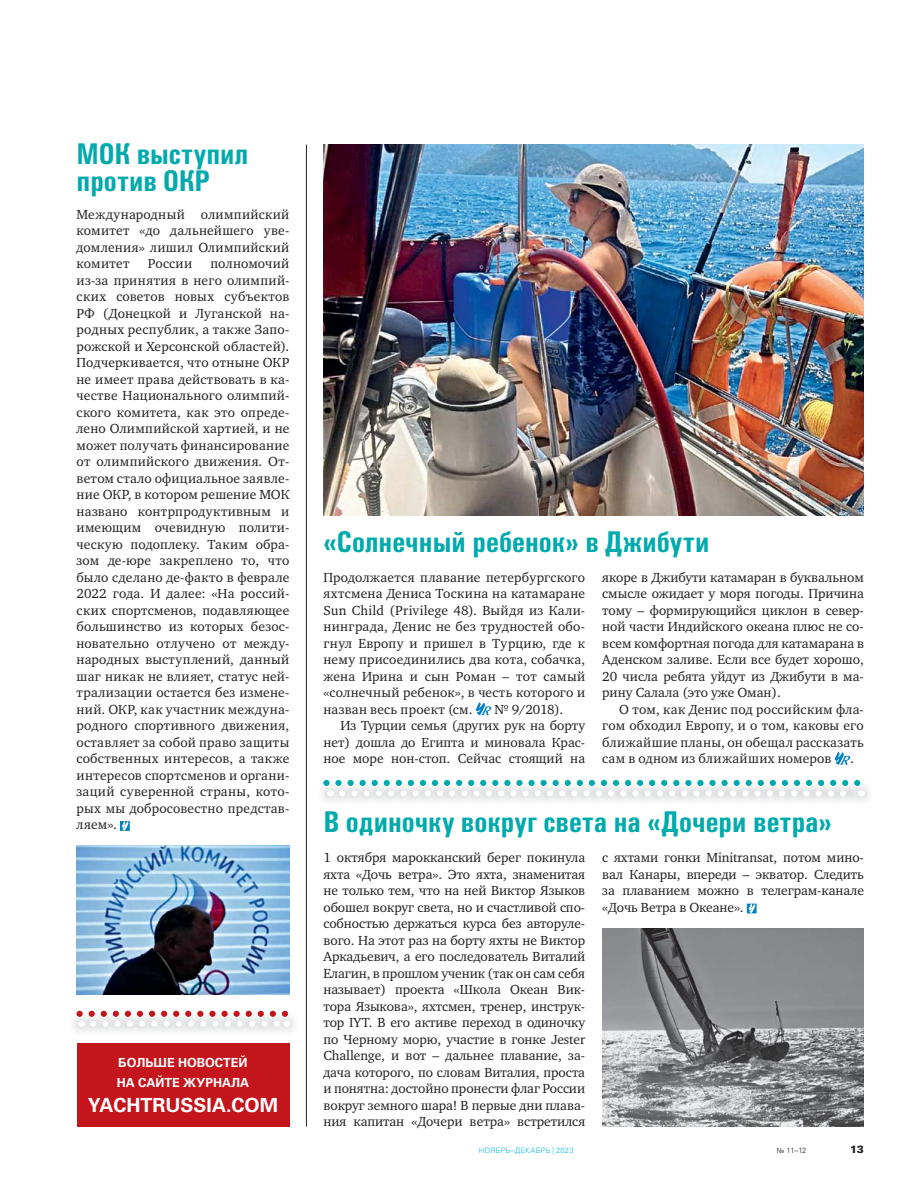
<style>
.page{position:relative;width:915px;height:1191px;background:#fff}
.page>*{position:absolute;margin:0;border:0;box-sizing:border-box;transform-origin:0 0}
.t1{font:700 30px/27px "Univers Cond C";letter-spacing:.01em;color:#00aaad}
.t2{font:700 19.5px "Univers C";color:#fff}
.t3{font:13.5px/16.5px "Charter C";color:#231f20;text-align:justify}
.t4{font:700 12.45px/19.5px "Univers C";color:#fff}
.t5{font:10.5px "Univers Black C";color:#231f20}
.t6{font:7.5px "Univers Light C";letter-spacing:.03em;color:#00b5db}
.t7{font:7.5px "Univers Light C";color:#231f20}
</style>
<div class="page">
<svg style="left:120px;top:821px;width:10px;height:10px"></svg>
<img style="left:323px;top:145px;width:540px;height:371px">
<svg style="left:475px;top:702px;width:16px;height:13px"></svg>
<svg style="left:834px;top:751px;width:16px;height:14px"></svg>
<img style="left:77px;top:846px;width:212px;height:148px">
<hr style="left:306px;top:145px;width:1px;height:981px;background:#231f20">
<svg style="left:746px;top:903px;width:10px;height:10px"></svg>
<svg style="left:323px;top:780px;width:538px;height:16px"></svg>
<img style="left:602px;top:928px;width:261px;height:198px">
<div style="left:77px;top:1043px;width:212px;height:83px;background:#c4151c"></div>
<img style="left:73px;top:1012px;width:221px;height:20px">
<svg style="left:77px;top:1010px;width:211px;height:16px"></svg>
<h1 class="t1" style="left:77px;top:143px;width:173px">МОК выступил против ОКР</h1>
<p class="t3" style="left:77px;top:207px;width:214px">Международный олимпийский комитет «до дальнейшего уве&shy;домления» лишил Олимпийский комитет</p>
<p class="t3" style="left:77px;top:257px;width:214px;text-indent:134px">полномочий из-за принятия в него олимпий&shy;ских советов новых субъектов РФ (Донецкой и Луганской на&shy;родных республик, а также Запо&shy;рожской и Херсонской областей).<br>Подчеркивается, что отныне ОКР не имеет права действовать в ка&shy;честве Национального олимпий&shy;ского комитета, как это опреде&shy;лено Олимпийской хартией, и не может получать финансирование от олимпийского движения. От&shy;ветом стало официальное заявле&shy;ние ОКР, в котором решение МОК названо контрпродуктивным и имеющим очевидную полити&shy;ческую подоплеку. Таким обра&shy;зом де-юре закреплено то, что было сделано де-факто в феврале 2022 года. И далее: «На россий&shy;ских спортсменов, подавляющее большинство из которых безос&shy;новательно отлучено от между&shy;народных выступлений, данный шаг никак не влияет, статус ней&shy;трализации остается без измене&shy;ний. ОКР, как участник междуна&shy;родного спортивного движения, оставляет за собой право защиты собственных интересов, а также интересов спортсменов и органи&shy;заций суверенной страны, кото&shy;рых мы добросовестно представ&shy;ляем».</p>
<p class="t3" style="left:148px;top:257px;width:46px">России</p>
<p class="t4" style="left:117px;top:1053px;width:134px">БОЛЬШЕ НОВОСТЕЙ<br>НА САЙТЕ ЖУРНАЛА</p>
<h2 class="t2" style="left:88px;top:1094px;width:192px">YACHTRUSSIA.COM</h2>
<h1 class="t1" style="left:323px;top:531px;width:387px">«Солнечный ребенок» в Джибути</h1>
<p class="t3" style="left:323px;top:570px;width:263px">Продолжается плавание петербургского яхтсмена Дениса Тоскина на катамаране Sun Child (Privilege 48). Выйдя из Кали&shy;нинграда, Денис не без трудностей обо&shy;гнул Европу и пришел в Турцию, где к нему присоединились два кота, собачка, жена Ирина и сын Роман – тот самый «солнечный ребенок», в честь которого и назван весь проект (см.</p>
<p class="t3" style="left:494px;top:702px;width:70px">№ 9/2018).</p>
<p class="t3" style="left:340px;top:719px;width:246px">Из Турции семья (других рук на борту</p>
<p class="t3" style="left:323px;top:735px;width:263px">нет) дошла до Египта и миновала Крас-</p>
<p class="t3" style="left:323px;top:752px;width:263px">ное море нон-стоп. Сейчас стоящий на</p>
<p class="t3" style="left:602px;top:570px;width:263px">якоре в Джибути катамаран в буквальном смысле ожидает у моря погоды. Причина тому – формирующийся циклон в север&shy;ной части Индийского океана плюс не со&shy;всем комфортная погода для катамарана в Аденском заливе. Если все будет хорошо, 20 числа ребята уйдут из Джибути в ма&shy;рину Салала (это уже Оман).</p>
<p class="t3" style="left:602px;top:702px;width:263px;text-indent:17px">О том, как Денис под российским фла&shy;гом обходил Европу, и о том, каковы его ближайшие планы, он обещал рассказать сам в одном из ближайших номеров</p>
<p class="t3" style="left:849px;top:752px;width:5px">.</p>
<h1 class="t1" style="left:323px;top:811px;width:509px">В одиночку вокруг света на «Дочери ветра»</h1>
<p class="t3" style="left:323px;top:851px;width:263px">1 октября марокканский берег покинула яхта «Дочь ветра». Это яхта, знаменитая не только тем, что на ней Виктор Языков обошел вокруг света, но и счастливой спо&shy;собностью держаться курса без авторуле&shy;вого. На этот раз на борту яхты не Виктор Аркадьевич, а его последователь Виталий Елагин, в прошлом ученик (так он сам себя называет) проекта «Школа Океан Вик&shy;тора Языкова», яхтсмен, тренер, инструк&shy;тор IYT. В его активе переход в одиночку по Черному морю, участие в гонке Jester Challenge, и вот – дальнее плавание, за&shy;дача которого, по словам Виталия, проста и понятна: достойно пронести флаг России вокруг земного шара! В первые дни плава&shy;ния капитан «Дочери ветра» встретился</p>
<p class="t3" style="left:602px;top:851px;width:263px">с яхтами гонки Minitransat, потом мино&shy;вал Канары, впереди – экватор. Следить за плаванием можно в телеграм-канале «Дочь Ветра в Океане».</p>
<p class="t6" style="left:478px;top:1147px;width:96px">НОЯБРЬ–ДЕКАБРЬ | 2023</p>
<p class="t7" style="left:776px;top:1147px;width:31px">№ 11–12</p>
<p class="t5" style="left:849px;top:1145px;width:15px">13</p>
</div>
